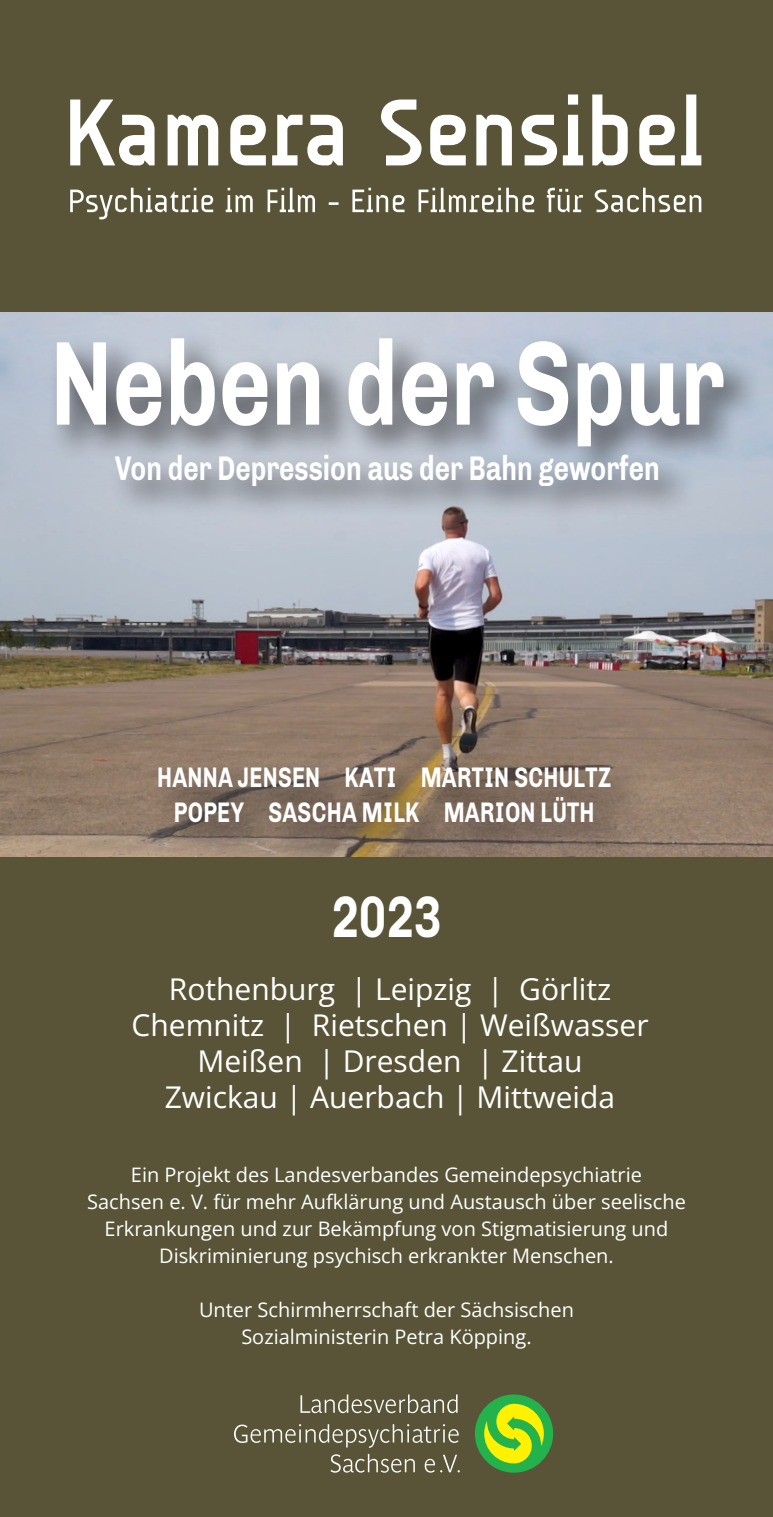
<style>
.page{position:relative;width:773px;height:1517px;background:#fff}
.page>*{position:absolute;margin:0;border:0;box-sizing:border-box;transform-origin:0 0}
.t1{font:700 120px "Chivo";color:#fff;scale:.75 1}
.t2{font:700 60px "Chivo";color:#fff;scale:.75 1}
.t3{font:700 35px "Chivo";color:#fff;scale:.75 1}
.t4{font:30px "Open Sans";color:#fff}
.t5{font:700 29px "Chivo";letter-spacing:.01em;color:#fff;scale:.75 1}
.t6{font:20px/27px "Open Sans";color:#fff;text-align:center}
</style>
<div class="page">
<img style="left:0;top:312px;width:772px;height:545px">
<div style="left:0;top:857px;width:772px;height:660px;background:#595437"></div>
<div style="left:0;top:0;width:772px;height:312px;background:#595437"></div>
<svg style="left:70px;top:94px;width:631px;height:71px"></svg>
<svg style="left:70px;top:188px;width:631px;height:31px"></svg>
<svg style="left:475px;top:1394px;width:78px;height:78px"></svg>
<svg style="left:330px;top:1453px;width:130px;height:19px"></svg>
<svg style="left:234px;top:1424px;width:224px;height:23px"></svg>
<svg style="left:300px;top:1394px;width:157px;height:19px"></svg>
<div style="left:150px;top:759px;width:497px;height:101px;background:#231f20;opacity:.75"></div>
<div style="left:48px;top:330px;width:713px;height:193px;background:#231f20;opacity:.75"></div>
<p class="t1" style="left:50px;top:313px;width:900px">Neben der Spur</p>
<p class="t3" style="left:115px;top:447px;width:727px">Von der Depression aus der Bahn geworfen</p>
<p class="t5" style="left:157px;top:760px;width:607px">HANNA JENSEN KATI MARTIN SCHULTZ</p>
<p class="t5" style="left:174px;top:795px;width:562px">POPEY SASCHA MILK MARION LÜTH</p>
<p class="t2" style="left:331px;top:881px;width:148px">2023</p>
<p class="t4" style="left:169px;top:968px;width:444px">Rothenburg | Leipzig | Görlitz</p>
<p class="t4" style="left:131px;top:1004px;width:518px">Chemnitz | Rietschen | Weißwasser</p>
<p class="t4" style="left:197px;top:1040px;width:387px">Meißen | Dresden | Zittau</p>
<p class="t4" style="left:165px;top:1076px;width:452px">Zwickau | Auerbach | Mittweida</p>
<p class="t6" style="left:131px;top:1161px;width:512px">Ein Projekt des Landesverbandes Gemeindepsychiatrie</p>
<p class="t6" style="left:87px;top:1188px;width:600px">Sachsen e. V. für mehr Aufklärung und Austausch über seelische<br>Erkrankungen und zur Bekämpfung von Stigmatisierung und<br>Diskriminierung psychisch erkrankter Menschen.</p>
<p class="t6" style="left:199px;top:1296px;width:376px">Unter Schirmherrschaft der Sächsischen</p>
<p class="t6" style="left:241px;top:1323px;width:292px">Sozialministerin Petra Köpping.</p>
</div>
